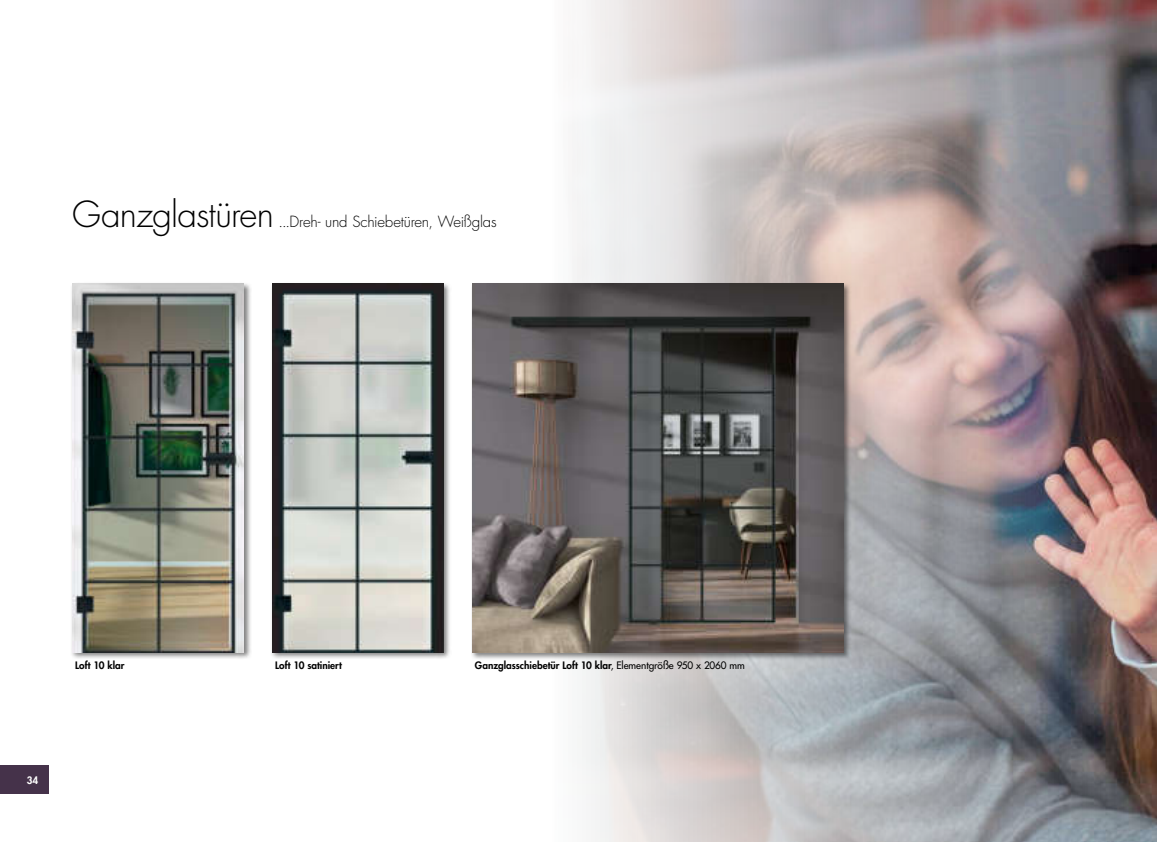
<style>
.page{position:relative;width:1157px;height:842px;background:#fff}
.page>*{position:absolute;margin:0;border:0;box-sizing:border-box;transform-origin:0 0}
.t1{font:300 35px "Futura LT Pro";letter-spacing:-.02em;color:#000}
.t2{font:300 15px "Futura LT Pro";letter-spacing:-.015em;color:#000}
.t3{font:800 10px "Futura LT Pro";color:#000}
.t4{font:800 10px "Futura LT Pro";color:#fff}
.s1{font-weight:500}
</style>
<div class="page">
<img style="left:572px;top:0;width:584px;height:842px">
<div style="left:70px;top:282px;width:181px;height:378px;background:#000;opacity:.5"></div>
<img style="left:72px;top:283px;width:172px;height:369px">
<div style="left:270px;top:282px;width:181px;height:378px;background:#000;opacity:.5"></div>
<img style="left:272px;top:283px;width:172px;height:369px">
<div style="left:471px;top:282px;width:380px;height:378px;background:#000;opacity:.5"></div>
<img style="left:472px;top:283px;width:371px;height:369px">
<div style="left:0;top:765px;width:48px;height:29px;background:#45324a"></div>
<h1 class="t1" style="left:72px;top:194px;width:203px">Ganzglastüren</h1>
<h2 class="t2" style="left:278px;top:213px;width:220px">...Dreh- und Schiebetüren, Weißglas</h2>
<p class="t3" style="left:75px;top:659px;width:51px">Loft 10 klar</p>
<p class="t3" style="left:275px;top:659px;width:68px">Loft 10 satiniert</p>
<p class="t3" style="left:475px;top:659px;width:271px">Ganzglasschiebetür Loft 10 klar<span class="s1">, Elementgröße 950 x 2060 mm</span></p>
<p class="t4" style="left:27px;top:774px;width:13px">34</p>
</div>
